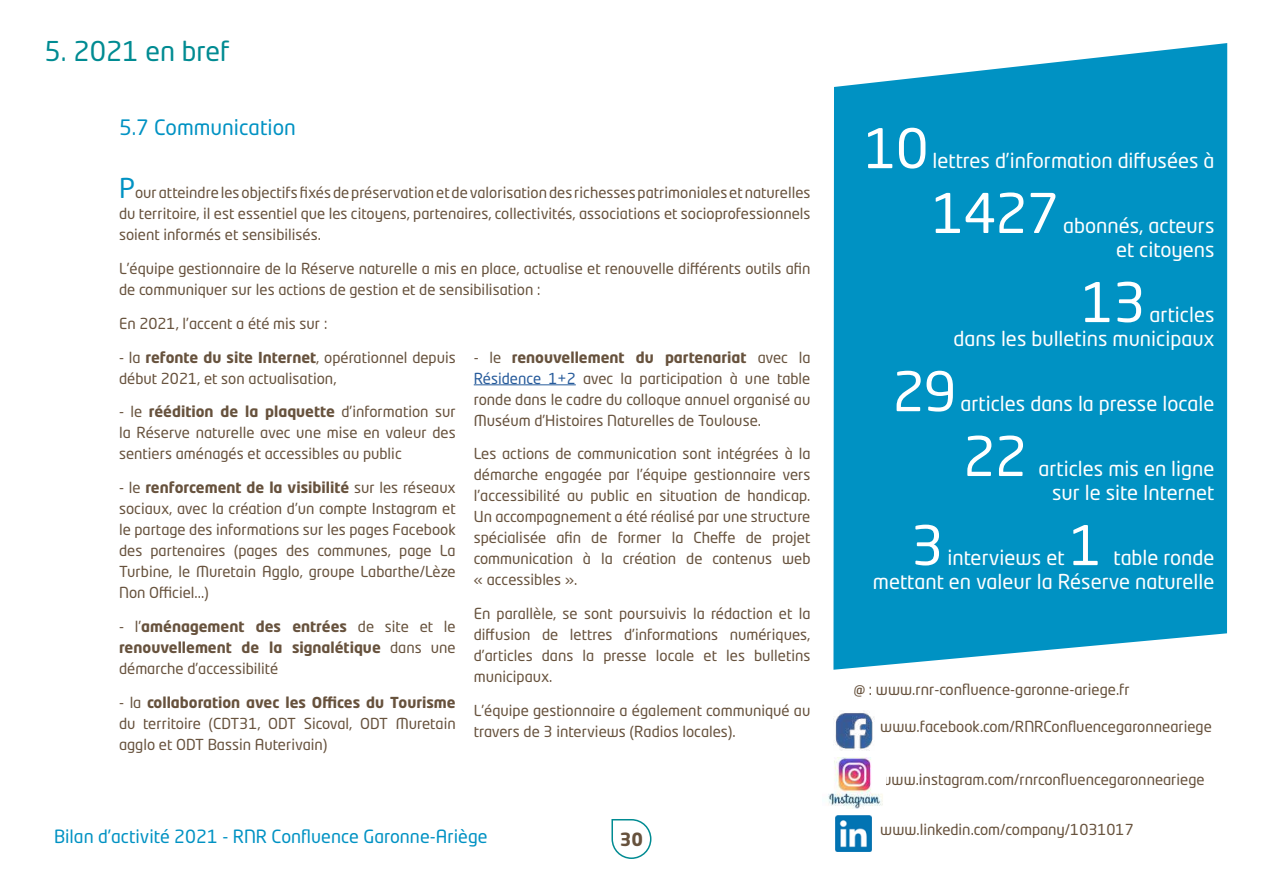
<style>
.page{position:relative;width:1263px;height:893px;background:#fff}
.page>*{position:absolute;margin:0;border:0;box-sizing:border-box;transform-origin:0 0}
.t1{font:54px "Neo Tech Std";letter-spacing:-.02em;color:#fff}
.t2{font:27px "Neo Tech Std";color:#008b92}
.t3{font:21px "Neo Tech Std";color:#0092c3}
.t4{font:20.25px/24.3px "Neo Tech Std";color:#fff;text-align:right}
.t5{font:18px "Neo Tech Std";color:#0092c3}
.t6{font:700 18px "Neo Tech Std";color:#67523d}
.t7{font:15px/21px "Neo Tech Std";color:#67523d;text-align:justify}
.t8{font:700 15px/21px "Neo Tech Std";color:#67523d;text-align:justify}
.s1{font-size:27px;color:#0092c3}
.s2{font-weight:700}
.s3{font-weight:400}
.s4{color:#275b9b}
</style>
<div class="page">
<svg style="left:611px;top:819px;width:41px;height:40px"></svg>
<hr style="left:474px;top:384px;width:102px;height:1px;background:#275b9b">
<div style="left:833px;top:43px;width:394px;height:627px;background:#0092c3"></div>
<img style="left:835px;top:713px;width:39px;height:38px">
<img style="left:828px;top:758px;width:55px;height:50px">
<img style="left:835px;top:815px;width:37px;height:37px">
<h2 class="t2" style="left:45px;top:34px;width:187px">5. 2021 en bref</h2>
<h3 class="t3" style="left:119px;top:115px;width:178px">5.7 Communication</h3>
<p class="t7" style="left:119px;top:182px;width:693px"><span class="s1">P</span>our atteindre les objectifs fixés de préservation et de valorisation des richesses patrimoniales et naturelles du territoire, il est essentiel que les citoyens, partenaires, collectivités, associations et socioprofessionnels soient informés et sensibilisés.</p>
<p class="t7" style="left:119px;top:258px;width:693px">L’équipe gestionnaire de la Réserve naturelle a mis en place, actualise et renouvelle différents outils afin de communiquer sur les actions de gestion et de sensibilisation :</p>
<p class="t7" style="left:119px;top:313px;width:210px">En 2021, l’accent a été mis sur :</p>
<p class="t7" style="left:119px;top:346px;width:338px">- la <span class="s2">refonte du site Internet</span>, opérationnel depuis début 2021, et son actualisation,</p>
<p class="t7" style="left:119px;top:401px;width:338px">- le <span class="s2">réédition de la plaquette</span> d’information sur la Réserve naturelle avec une mise en valeur des sentiers aménagés et accessibles au public</p>
<p class="t7" style="left:119px;top:477px;width:338px">- le <span class="s2">renforcement de la visibilité</span> sur les réseaux sociaux, avec la création d’un compte Instagram et le partage des informations sur les pages Facebook des partenaires (pages des communes, page La Turbine, le Muretain Agglo, groupe Labarthe/Lèze Non Officiel...)</p>
<p class="t8" style="left:119px;top:615px;width:338px"><span class="s3">- l’</span>aménagement des entrées <span class="s3">de site et le </span>renouvellement de la signalétique <span class="s3">dans une démarche d’accessibilité</span></p>
<p class="t7" style="left:119px;top:691px;width:338px">- la <span class="s2">collaboration avec les Offices du Tourisme </span>du territoire (CDT31, ODT Sicoval, ODT Muretain agglo et ODT Bassin Auterivain)</p>
<p class="t7" style="left:474px;top:346px;width:338px">- le <span class="s2">renouvellement du partenariat</span> avec la <span class="s4">Résidence 1+2</span> avec la participation à une table ronde dans le cadre du colloque annuel organisé au Muséum d’Histoires Naturelles de Toulouse.</p>
<p class="t7" style="left:474px;top:443px;width:338px">Les actions de communication sont intégrées à la démarche engagée par l’équipe gestionnaire vers l’accessibilité au public en situation de handicap.<br>Un accompagnement a été réalisé par une structure spécialisée afin de former la Cheffe de projet communication à la création de contenus web « accessibles ».</p>
<p class="t7" style="left:474px;top:603px;width:338px">En parallèle, se sont poursuivis la rédaction et la diffusion de lettres d’informations numériques, d’articles dans la presse locale et les bulletins municipaux.</p>
<p class="t7" style="left:474px;top:700px;width:338px">L’équipe gestionnaire a également communiqué au travers de 3 interviews (Radios locales).</p>
<p class="t5" style="left:54px;top:825px;width:435px">Bilan d’activité 2021 - RNR Confluence Garonne-Ariège</p>
<p class="t6" style="left:620px;top:828px;width:25px">30</p>
<h1 class="t1" style="left:864px;top:115px;width:66px">10</h1>
<h3 class="t4" style="left:932px;top:148px;width:283px">lettres d’information diffusées à</h3>
<h1 class="t1" style="left:932px;top:180px;width:129px">1427</h1>
<h3 class="t4" style="left:1063px;top:213px;width:153px">abonnés, acteurs et citoyens</h3>
<h1 class="t1" style="left:1081px;top:269px;width:66px">13</h1>
<h3 class="t4" style="left:953px;top:302px;width:263px">articles<br>dans les bulletins municipaux</h3>
<h1 class="t1" style="left:892px;top:358px;width:66px">29</h1>
<h3 class="t4" style="left:960px;top:391px;width:255px">articles dans la presse locale</h3>
<h1 class="t1" style="left:963px;top:423px;width:66px">22</h1>
<h3 class="t4" style="left:1038px;top:456px;width:177px">articles mis en ligne sur le site Internet</h3>
<h1 class="t1" style="left:911px;top:512px;width:34px">3</h1>
<h1 class="t1" style="left:1069px;top:512px;width:34px">1</h1>
<h3 class="t4" style="left:947px;top:545px;width:119px">interviews et</h3>
<h3 class="t4" style="left:873px;top:545px;width:343px">table ronde<br>mettant en valeur la Réserve naturelle</h3>
<p class="t7" style="left:854px;top:679px;width:278px">@ : www.rnr-confluence-garonne-ariege.fr</p>
<p class="t7" style="left:880px;top:716px;width:333px">www.facebook.com/RNRConfluencegaronneariege</p>
<p class="t7" style="left:879px;top:769px;width:327px">www.instagram.com/rnrconfluencegaronneariege</p>
<p class="t7" style="left:880px;top:819px;width:255px">www.linkedin.com/company/1031017</p>
</div>
